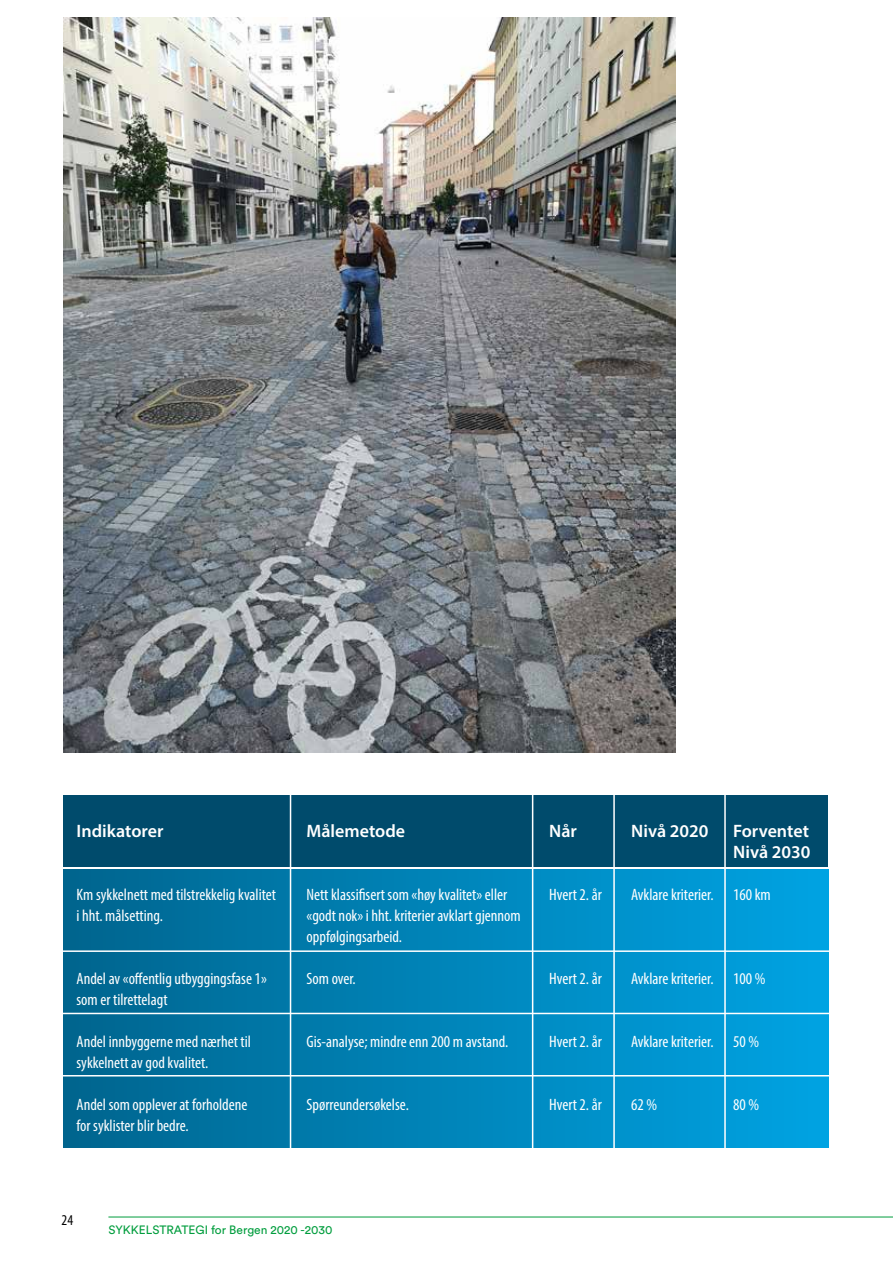
<style>
.page{position:relative;width:893px;height:1263px;background:#fff}
.page>*{position:absolute;margin:0;border:0;box-sizing:border-box;transform-origin:0 0}
.t1{font:600 18px/21px "Myriad Pro";color:#fff}
.t2{font:condensed 16.5px/21px "Myriad Pro";color:#fff}
.t3{font:condensed 15px "Myriad Pro";color:#000}
.t4{font:12px "Circular Std";color:#009d3d}
</style>
<div class="page">
<hr style="left:108px;top:1216px;width:785px;height:1px;background:#009d3d">
<div style="left:64px;top:870px;width:764px;height:277px;background:linear-gradient(to right,#026690,#02a4e3)"></div>
<div style="left:64px;top:795px;width:764px;height:71px;background:#004b6c"></div>
<hr style="left:40px;top:950px;width:797px;height:2px;background:#fff">
<hr style="left:52px;top:1013px;width:796px;height:1px;background:#fff">
<hr style="left:56px;top:1075px;width:797px;height:1px;background:#fff">
<hr style="left:290px;top:770px;width:1px;height:429px;background:#fff">
<hr style="left:532px;top:764px;width:1px;height:430px;background:#fff">
<hr style="left:613px;top:770px;width:2px;height:429px;background:#fff">
<hr style="left:724px;top:764px;width:2px;height:430px;background:#fff">
<img style="left:64px;top:17px;width:612px;height:735px">
<p class="t1" style="left:77px;top:820px;width:88px">Indikatorer</p>
<p class="t2" style="left:77px;top:884px;width:201px">Km sykkelnett med tilstrekkelig kvalitet i hht. målsetting.</p>
<p class="t2" style="left:77px;top:968px;width:192px">Andel av «offentlig utbyggingsfase 1» som er tilrettelagt</p>
<p class="t2" style="left:77px;top:1031px;width:176px">Andel innbyggerne med nærhet til sykkelnett av god kvalitet.</p>
<p class="t2" style="left:77px;top:1094px;width:173px">Andel som opplever at forholdene for syklister blir bedre.</p>
<p class="t1" style="left:306px;top:820px;width:100px">Målemetode</p>
<p class="t2" style="left:306px;top:884px;width:216px">Nett klassifisert som «høy kvalitet» eller «godt nok» i hht. kriterier avklart gjennom oppfølgingsarbeid.</p>
<p class="t2" style="left:306px;top:968px;width:51px">Som over.</p>
<p class="t1" style="left:549px;top:820px;width:29px">Når</p>
<p class="t2" style="left:549px;top:884px;width:54px">Hvert 2. år</p>
<p class="t1" style="left:631px;top:820px;width:79px">Nivå 2020</p>
<p class="t2" style="left:631px;top:884px;width:84px">Avklare kriterier.</p>
<p class="t1" style="left:733px;top:820px;width:79px">Forventet<br>Nivå 2030</p>
<p class="t2" style="left:733px;top:884px;width:39px">160 km</p>
<p class="t2" style="left:549px;top:968px;width:54px">Hvert 2. år</p>
<p class="t2" style="left:631px;top:968px;width:84px">Avklare kriterier.</p>
<p class="t2" style="left:733px;top:968px;width:34px">100 %</p>
<p class="t2" style="left:306px;top:1031px;width:203px">Gis-analyse; mindre enn 200 m avstand.</p>
<p class="t2" style="left:549px;top:1031px;width:54px">Hvert 2. år</p>
<p class="t2" style="left:631px;top:1031px;width:84px">Avklare kriterier.</p>
<p class="t2" style="left:733px;top:1031px;width:27px">50 %</p>
<p class="t2" style="left:306px;top:1094px;width:104px">Spørreundersøkelse.</p>
<p class="t2" style="left:549px;top:1094px;width:54px">Hvert 2. år</p>
<p class="t2" style="left:631px;top:1094px;width:27px">62 %</p>
<p class="t2" style="left:733px;top:1094px;width:27px">80 %</p>
<p class="t3" style="left:62px;top:1211px;width:13px">24</p>
<p class="t4" style="left:108px;top:1223px;width:225px">SYKKELSTRATEGI for Bergen 2020 -2030</p>
</div>
